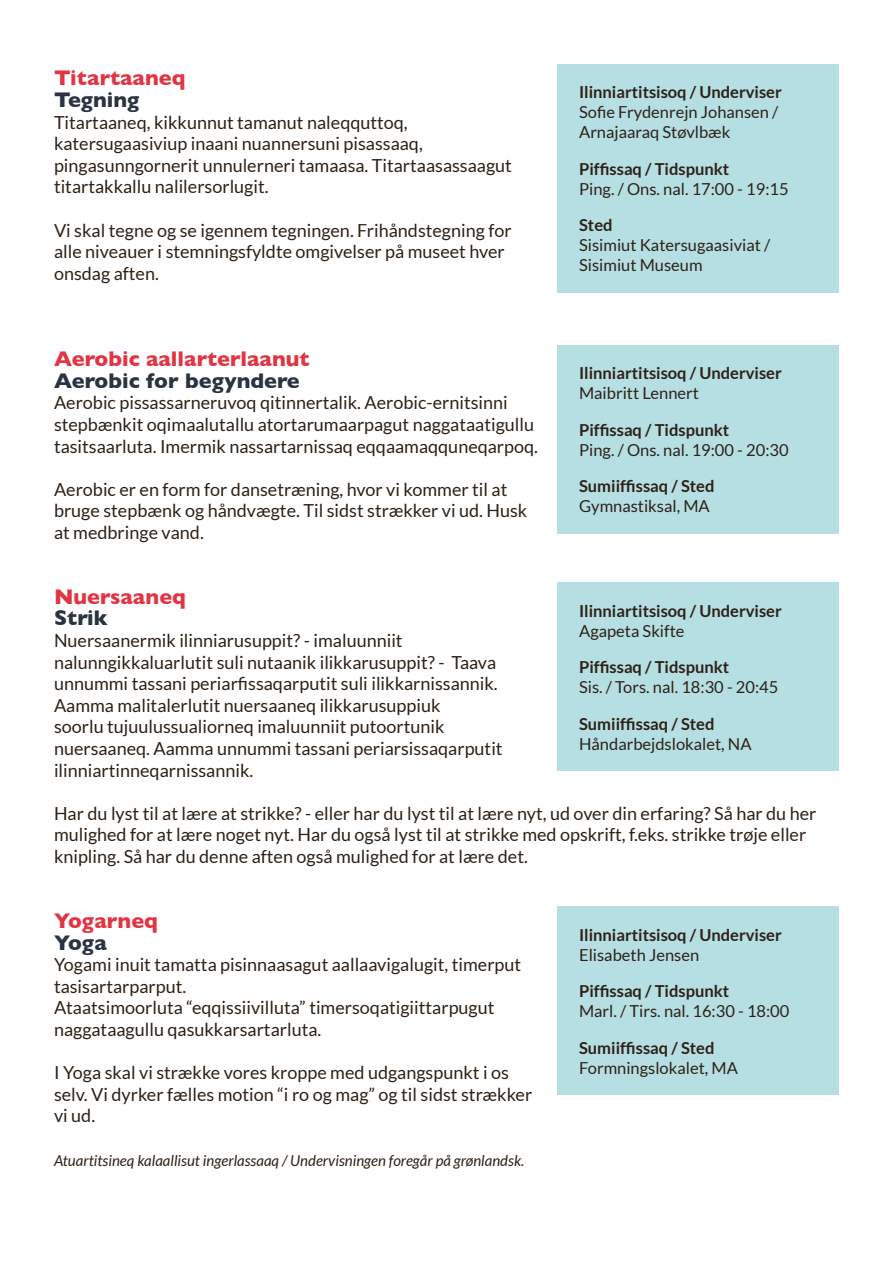
<style>
.page{position:relative;width:893px;height:1263px;background:#fff}
.page>*{position:absolute;margin:0;border:0;box-sizing:border-box;transform-origin:0 0}
.Overskrift_Fag{font:700 21.6px/21.6px "Gill Sans";color:#e13543}
.Holdbeskrivelse{font:18px/21.6px "Lato";color:#2f2116}
.Infoboks_info{font:16.5px/19.8px "Lato";color:#2f2116}
.Infoboks_overskrift{font:700 16.5px "Lato";color:#2f2116}
.OBS{font:italic 15px "Lato";color:#2f2116}
.s1{color:#2a3341}
</style>
<div class="page">
<div style="left:558px;top:64px;width:281px;height:228px;background:#b5dfe3"></div>
<div style="left:558px;top:345px;width:281px;height:188px;background:#b5dfe3"></div>
<div style="left:558px;top:582px;width:281px;height:189px;background:#b5dfe3"></div>
<div style="left:558px;top:906px;width:281px;height:189px;background:#b5dfe3"></div>
<p class="Overskrift_Fag" style="left:54px;top:67px;width:133px">Titartaaneq<br><span class="s1">Tegning</span></p>
<p class="Holdbeskrivelse" style="left:54px;top:111px;width:459px">Titartaaneq, kikkunnut tamanut naleqquttoq, katersugaasiviup inaani nuannersuni pisassaaq, pingasunngornerit unnulerneri tamaasa. Titartaasassaagut titartakkallu nalilersorlugit.</p>
<p class="Holdbeskrivelse" style="left:54px;top:219px;width:459px">Vi skal tegne og se igennem tegningen. Frihåndstegning for alle niveauer i stemningsfyldte omgivelser på museet hver onsdag aften.</p>
<p class="Overskrift_Fag" style="left:54px;top:348px;width:257px">Aerobic aallarterlaanut<br><span class="s1">Aerobic for begyndere</span></p>
<p class="Holdbeskrivelse" style="left:54px;top:392px;width:486px">Aerobic pissassarneruvoq qitinnertalik. Aerobic-ernitsinni stepbænkit oqimaalutallu atortarumaarpagut naggataatigullu tasitsaarluta. Imermik nassartarnissaq eqqaamaqquneqarpoq.</p>
<p class="Holdbeskrivelse" style="left:54px;top:478px;width:475px">Aerobic er en form for dansetræning, hvor vi kommer til at bruge stepbænk og håndvægte. Til sidst strækker vi ud. Husk at medbringe vand.</p>
<p class="Infoboks_overskrift" style="left:579px;top:83px;width:204px">Ilinniartitsisoq / Underviser</p>
<p class="Infoboks_info" style="left:579px;top:102px;width:201px">Sofie Frydenrejn Johansen /<br>Arnajaaraq Støvlbæk</p>
<p class="Infoboks_overskrift" style="left:579px;top:159px;width:152px">Piffissaq / Tidspunkt</p>
<p class="Infoboks_info" style="left:579px;top:179px;width:211px">Ping. / Ons. nal. 17:00 - 19:15</p>
<p class="Infoboks_overskrift" style="left:579px;top:216px;width:35px">Sted</p>
<p class="Infoboks_info" style="left:579px;top:235px;width:193px">Sisimiut Katersugaasiviat /<br>Sisimiut Museum</p>
<p class="Infoboks_overskrift" style="left:579px;top:364px;width:204px">Ilinniartitsisoq / Underviser</p>
<p class="Infoboks_info" style="left:579px;top:383px;width:121px">Maibritt Lennert</p>
<p class="Infoboks_overskrift" style="left:579px;top:420px;width:152px">Piffissaq / Tidspunkt</p>
<p class="Infoboks_info" style="left:579px;top:440px;width:211px">Ping. / Ons. nal. 19:00 - 20:30</p>
<p class="Infoboks_overskrift" style="left:579px;top:477px;width:137px">Sumiiffissaq / Sted</p>
<p class="Infoboks_info" style="left:579px;top:496px;width:132px">Gymnastiksal, MA</p>
<p class="Overskrift_Fag" style="left:54px;top:585px;width:133px">Nuersaaneq<br><span class="s1">Strik</span></p>
<p class="Holdbeskrivelse" style="left:54px;top:630px;width:445px">Nuersaanermik ilinniarusuppit? - imaluunniit nalunngikkaluarlutit suli nutaanik ilikkarusuppit? - Taava unnummi tassani periarfissaqarputit suli ilikkarnissannik.</p>
<p class="Holdbeskrivelse" style="left:54px;top:694px;width:450px">Aamma malitalerlutit nuersaaneq ilikkarusuppiuk<br>soorlu tujuulussualiorneq imaluunniit putoortunik nuersaaneq. Aamma unnummi tassani periarsissaqarputit ilinniartinneqarnissannik.</p>
<p class="Holdbeskrivelse" style="left:54px;top:802px;width:764px">Har du lyst til at lære at strikke? - eller har du lyst til at lære nyt, ud over din erfaring? Så har du her mulighed for at lære noget nyt. Har du også lyst til at strikke med opskrift, f.eks. strikke trøje eller knipling. Så har du denne aften også mulighed for at lære det.</p>
<p class="Infoboks_overskrift" style="left:579px;top:601px;width:204px">Ilinniartitsisoq / Underviser</p>
<p class="Infoboks_info" style="left:579px;top:621px;width:107px">Agapeta Skifte</p>
<p class="Infoboks_overskrift" style="left:579px;top:658px;width:152px">Piffissaq / Tidspunkt</p>
<p class="Infoboks_info" style="left:579px;top:677px;width:201px">Sis. / Tors. nal. 18:30 - 20:45</p>
<p class="Infoboks_overskrift" style="left:579px;top:714px;width:137px">Sumiiffissaq / Sted</p>
<p class="Infoboks_info" style="left:579px;top:734px;width:174px">Håndarbejdslokalet, NA</p>
<p class="Overskrift_Fag" style="left:54px;top:909px;width:106px">Yogarneq<br><span class="s1">Yoga</span></p>
<p class="Holdbeskrivelse" style="left:54px;top:954px;width:469px">Yogami inuit tamatta pisinnaasagut aallaavigalugit, timerput tasisartarparput.<br>Ataatsimoorluta “eqqissiivilluta” timersoqatigiittarpugut naggataagullu qasukkarsartarluta.</p>
<p class="Holdbeskrivelse" style="left:54px;top:1062px;width:480px">I Yoga skal vi strække vores kroppe med udgangspunkt i os selv. Vi dyrker fælles motion “i ro og mag” og til sidst strækker vi ud.</p>
<p class="OBS" style="left:54px;top:1152px;width:472px">Atuartitsineq kalaallisut ingerlassaaq / Undervisningen foregår på grønlandsk.</p>
<p class="Infoboks_overskrift" style="left:579px;top:925px;width:204px">Ilinniartitsisoq / Underviser</p>
<p class="Infoboks_info" style="left:579px;top:945px;width:122px">Elisabeth Jensen</p>
<p class="Infoboks_overskrift" style="left:579px;top:982px;width:152px">Piffissaq / Tidspunkt</p>
<p class="Infoboks_info" style="left:579px;top:1001px;width:212px">Marl. / Tirs. nal. 16:30 - 18:00</p>
<p class="Infoboks_overskrift" style="left:579px;top:1038px;width:137px">Sumiiffissaq / Sted</p>
<p class="Infoboks_info" style="left:579px;top:1058px;width:160px">Formningslokalet, MA</p>
</div>
